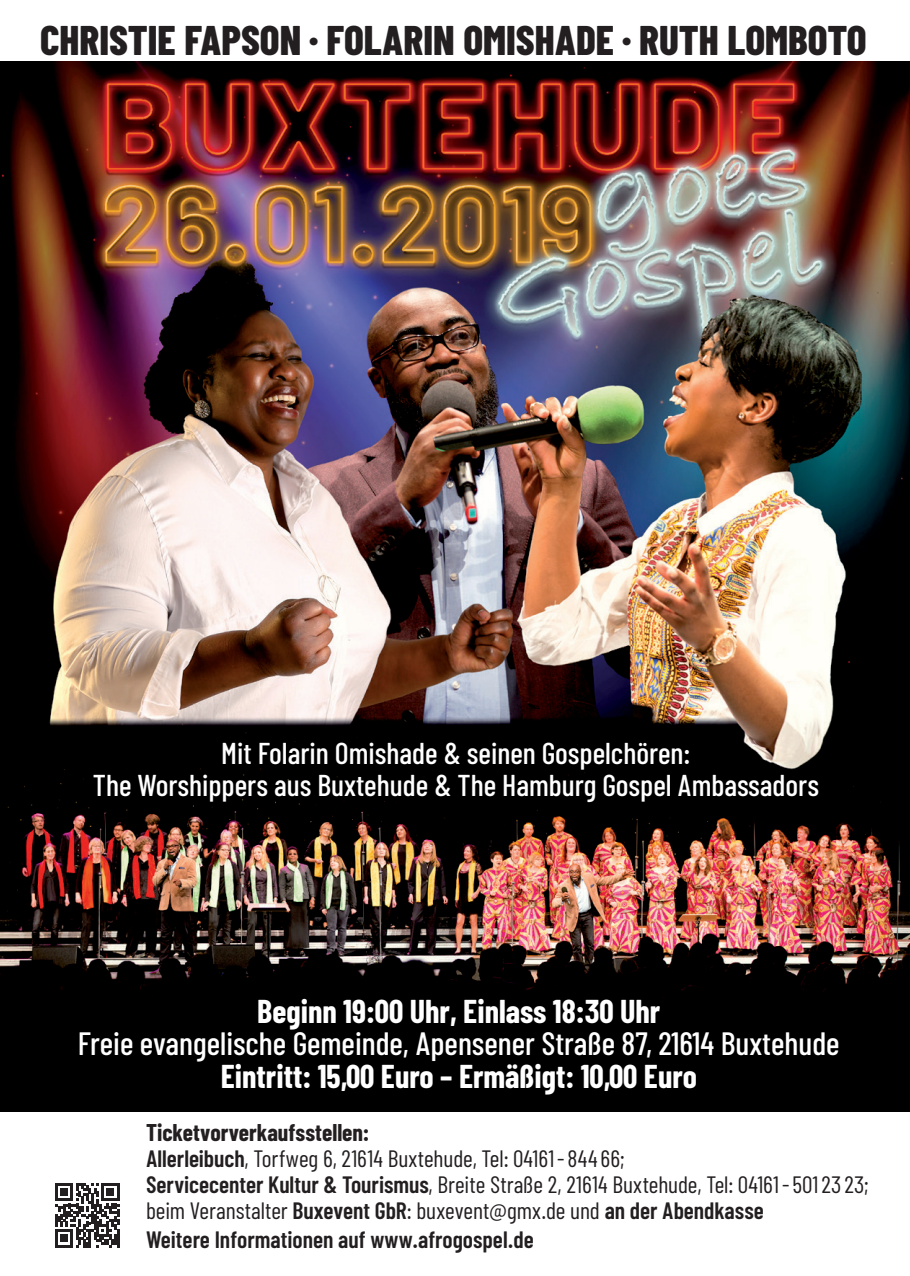
<style>
.page{position:relative;width:910px;height:1276px;background:#fff}
.page>*{position:absolute;margin:0;border:0;box-sizing:border-box;transform-origin:0 0}
.t1{font:800 41.4px "Barlow Condensed";color:#231f20}
.t2{font:700 32.1px "Barlow Condensed";color:#fff}
.t3{font:500 32.1px "Barlow Condensed";color:#fff}
.t4{font:500 30px/32.1px "Barlow Condensed";color:#fff;text-align:center}
.t5{font:23.7px/25.8px "Barlow Condensed";color:#231f20}
.t6{font:600 23.7px "Barlow Condensed";color:#231f20}
.s1{font-weight:700}
.s2{font-weight:600}
</style>
<div class="page">
<img style="left:0;top:61px;width:910px;height:1051px">
<svg style="left:55px;top:1183px;width:64px;height:64px"></svg>
<h1 class="t1" style="left:40px;top:14px;width:828px">CHRISTIE FAPSON · FOLARIN OMISHADE · RUTH LOMBOTO</h1>
<p class="t4" style="left:93px;top:736px;width:728px">Mit Folarin Omishade &amp; seinen Gospelchören:<br>The Worshippers aus Buxtehude &amp; The Hamburg Gospel Ambassadors</p>
<h2 class="t2" style="left:257px;top:991px;width:405px">Beginn 19:00 Uhr, Einlass 18:30 Uhr</h2>
<h2 class="t3" style="left:78px;top:1024px;width:763px">Freie evangelische Gemeinde, Apensener Straße 87, 21614 Buxtehude</h2>
<h2 class="t2" style="left:221px;top:1056px;width:478px">Eintritt: 15,00 Euro – Ermäßigt: 10,00 Euro</h2>
<p class="t5" style="left:146px;top:1119px;width:724px"><span class="s1">Ticketvorverkaufsstellen:<br></span><span class="s2">Allerleibuch</span>, Torfweg 6, 21614 Buxtehude, Tel: 04161 - 844 66;<br><span class="s2">Servicecenter Kultur &amp; Tourismus</span>, Breite Straße 2, 21614 Buxtehude, Tel: 04161 - 501 23 23; beim Veranstalter <span class="s2">Buxevent GbR</span>: buxevent@gmx.de und <span class="s2">an der Abendkasse</span></p>
<p class="t6" style="left:146px;top:1224px;width:389px">Weitere Informationen auf www.afrogospel.de</p>
</div>
